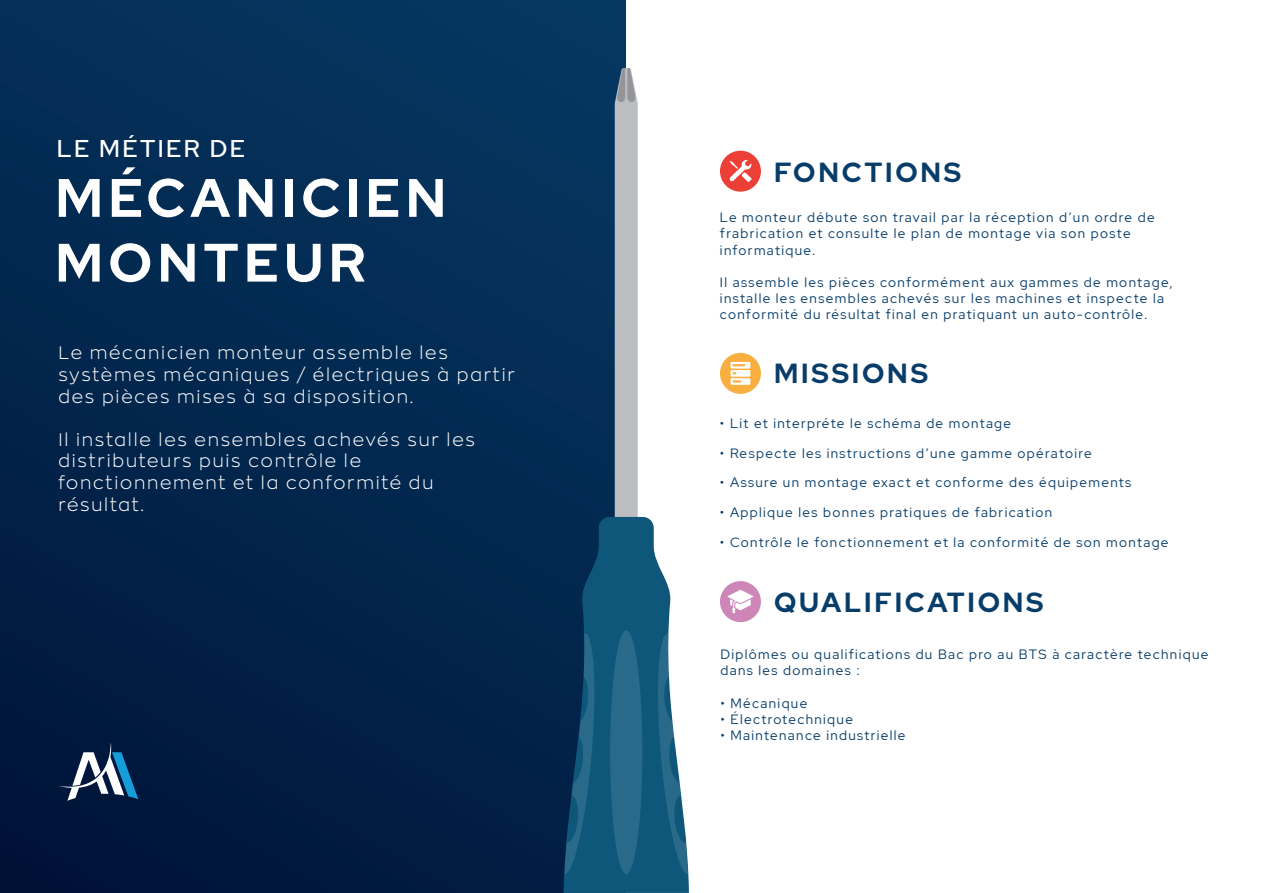
<style>
.page{position:relative;width:1263px;height:893px;background:#fff}
.page>*{position:absolute;margin:0;border:0;box-sizing:border-box;transform-origin:0 0}
.t1{font:700 54px/64.8px "Red Hat Display";letter-spacing:.1em;color:#fff}
.t2{font:700 27.6px "Red Hat Display";letter-spacing:.1em;color:#083d6a}
.t3{font:500 24.15px "Red Hat Display";letter-spacing:.1em;color:#fff}
.t4{font:300 18px/21.6px "Zona Pro";letter-spacing:.1em;color:#fff}
.t5{font:13.5px/16.2px "Red Hat Display";letter-spacing:.1em;color:#083d6a}
</style>
<div class="page">
<div style="left:0;top:0;width:626px;height:893px;background:linear-gradient(to bottom,#05355e,#00183d)"></div>
<svg style="left:58px;top:742px;width:80px;height:59px"></svg>
<svg style="left:564px;top:517px;width:125px;height:376px;background:#2a6485"></svg>
<div style="left:610px;top:630px;width:32px;height:244px;background:#296989;border-radius:50%"></div>
<svg style="left:658px;top:633px;width:31px;height:241px"></svg>
<svg style="left:564px;top:633px;width:30px;height:241px;background:#11476c"></svg>
<svg style="left:615px;top:68px;width:23px;height:512px;background:#a4afb6"></svg>
<div style="left:720px;top:151px;width:41px;height:41px;background:#ec3f35;border-radius:50%"></div>
<div style="left:720px;top:353px;width:41px;height:41px;background:#f9af3f;border-radius:50%"></div>
<div style="left:720px;top:581px;width:41px;height:41px;background:#ce86b8;border-radius:50%"></div>
<svg style="left:729px;top:160px;width:23px;height:22px"></svg>
<svg style="left:730px;top:362px;width:20px;height:23px"></svg>
<svg style="left:728px;top:590px;width:25px;height:23px"></svg>
<h3 class="t3" style="left:57px;top:132px;width:189px">LE MÉTIER DE</h3>
<h1 class="t1" style="left:55px;top:165px;width:392px">MÉCANICIEN<br>MONTEUR</h1>
<h3 class="t4" style="left:58px;top:342px;width:458px">Le mécanicien monteur assemble les systèmes mécaniques / électriques à partir des pièces mises à sa disposition.</h3>
<h3 class="t4" style="left:58px;top:428px;width:418px">Il installe les ensembles achevés sur les distributeurs puis contrôle le fonctionnement et la conformité du résultat.</h3>
<h2 class="t2" style="left:774px;top:154px;width:189px">FONCTIONS</h2>
<p class="t5" style="left:720px;top:209px;width:436px">Le monteur débute son travail par la réception d’un ordre de frabrication et consulte le plan de montage via son poste informatique.</p>
<p class="t5" style="left:720px;top:274px;width:454px">Il assemble les pièces conformément aux gammes de montage, installe les ensembles achevés sur les machines et inspecte la conformité du résultat final en pratiquant un auto-contrôle.</p>
<h2 class="t2" style="left:774px;top:356px;width:155px">MISSIONS</h2>
<p class="t5" style="left:720px;top:415px;width:293px">• Lit et interpréte le schéma de montage</p>
<p class="t5" style="left:720px;top:444px;width:373px">• Respecte les instructions d’une gamme opératoire</p>
<p class="t5" style="left:720px;top:474px;width:413px">• Assure un montage exact et conforme des équipements</p>
<p class="t5" style="left:720px;top:504px;width:334px">• Applique les bonnes pratiques de fabrication</p>
<p class="t5" style="left:720px;top:533px;width:450px">• Contrôle le fonctionnement et la conformité de son montage</p>
<h2 class="t2" style="left:774px;top:584px;width:271px">QUALIFICATIONS</h2>
<p class="t5" style="left:720px;top:646px;width:489px">Diplômes ou qualifications du Bac pro au BTS à caractère technique dans les domaines :</p>
<p class="t5" style="left:720px;top:695px;width:88px">• Mécanique</p>
<p class="t5" style="left:720px;top:711px;width:134px">• Électrotechnique</p>
<p class="t5" style="left:720px;top:727px;width:186px">• Maintenance industrielle</p>
</div>
